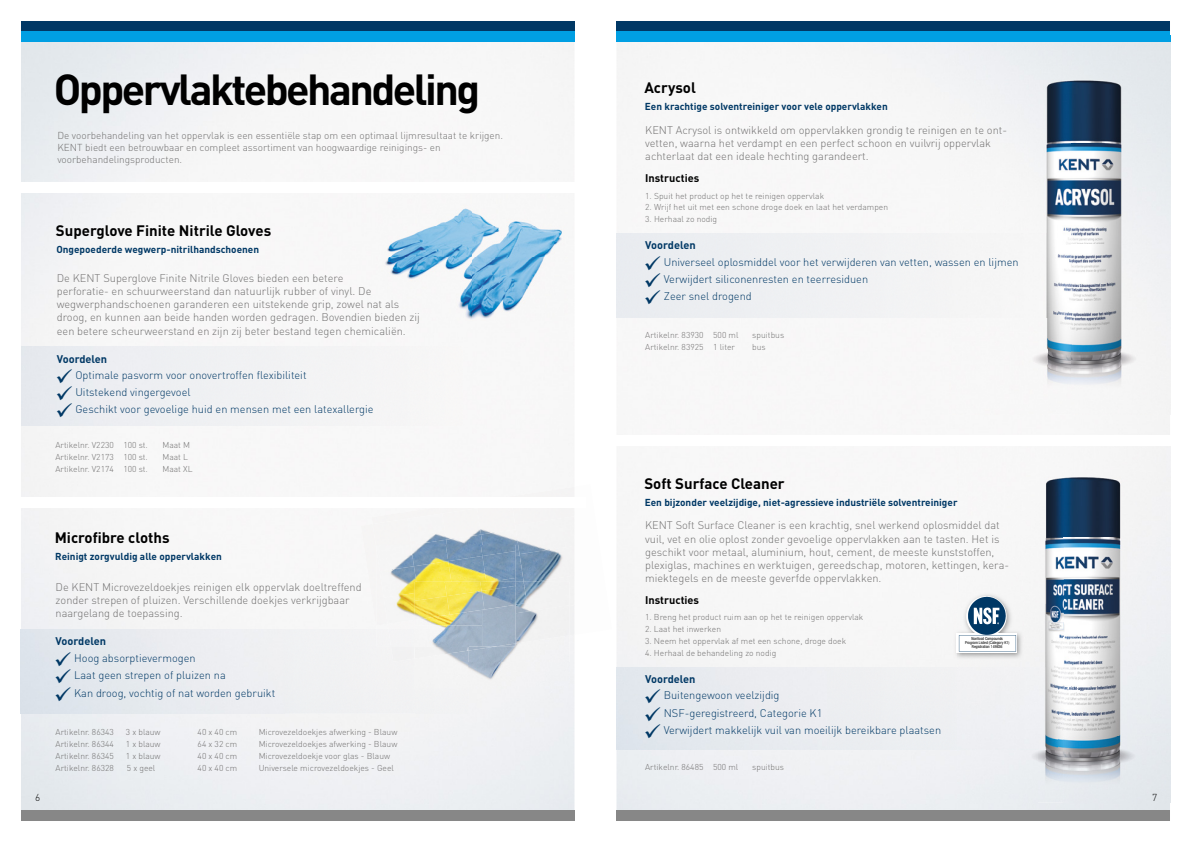
<style>
.page{position:relative;width:1191px;height:842px;background:#fff}
.page>*{position:absolute;margin:0;border:0;box-sizing:border-box;transform-origin:0 0}
.t1{font:700 42.9px "DIN Pro";letter-spacing:-.06em;color:#000}
.t2{font:700 15px "DIN Pro";color:#000}
.t3{font:300 11px/13.2px "DIN Pro";color:#706f6f}
.t4{font:300 11px "DIN Pro";color:#003865}
.t5{font:700 11px "DIN Pro";color:#003865}
.t6{font:700 11px "DIN Pro";color:#000}
.t7{font:300 10px/12px "DIN Pro";color:#706f6f}
.t8{font:700 10px "DIN Pro";color:#003865}
.t9{font:300 10px "DIN Pro";color:#000}
.t10{font:300 8.5px "DIN Pro";color:#706f6f}
.t11{font:condensed 4.1px/4.3px "Helvetica Neue LT Std";color:#000;text-align:center}
</style>
<div class="page">
<div style="left:21px;top:21px;width:553px;height:10px;background:#003865"></div>
<div style="left:21px;top:31px;width:553px;height:11px;background:#009fe3"></div>
<div style="left:616px;top:21px;width:554px;height:10px;background:#003865"></div>
<div style="left:616px;top:31px;width:554px;height:11px;background:#009fe3"></div>
<div style="left:21px;top:810px;width:553px;height:11px;background:#878787"></div>
<div style="left:616px;top:810px;width:554px;height:11px;background:#878787"></div>
<div style="left:516px;top:516px;width:58px;height:30px;background:#f4f4f4"></div>
<img style="left:520px;top:546px;width:54px;height:36px">
<img style="left:532px;top:575px;width:42px;height:30px">
<img style="left:373px;top:519px;width:34px;height:29px">
<img style="left:407px;top:513px;width:35px;height:32px">
<img style="left:442px;top:508px;width:35px;height:32px">
<img style="left:477px;top:508px;width:39px;height:26px">
<img style="left:411px;top:540px;width:35px;height:21px">
<img style="left:446px;top:534px;width:35px;height:27px">
<img style="left:481px;top:529px;width:39px;height:26px">
<img style="left:516px;top:555px;width:7px;height:27px">
<img style="left:376px;top:545px;width:38px;height:26px">
<img style="left:481px;top:545px;width:35px;height:11px">
<img style="left:380px;top:566px;width:35px;height:32px">
<img style="left:414px;top:561px;width:34px;height:21px">
<img style="left:448px;top:556px;width:34px;height:26px">
<img style="left:482px;top:551px;width:34px;height:31px">
<img style="left:384px;top:593px;width:31px;height:31px">
<img style="left:489px;top:578px;width:27px;height:4px">
<img style="left:468px;top:643px;width:101px;height:46px">
<img style="left:527px;top:582px;width:42px;height:23px">
<img style="left:516px;top:605px;width:53px;height:38px">
<img style="left:516px;top:582px;width:11px;height:23px">
<img style="left:468px;top:646px;width:29px;height:5px">
<img style="left:415px;top:615px;width:67px;height:31px">
<img style="left:482px;top:609px;width:34px;height:37px">
<img style="left:415px;top:582px;width:29px;height:14px">
<img style="left:444px;top:582px;width:36px;height:14px">
<img style="left:480px;top:582px;width:36px;height:9px">
<img style="left:415px;top:596px;width:34px;height:24px">
<img style="left:447px;top:591px;width:37px;height:24px">
<img style="left:481px;top:586px;width:35px;height:23px">
<img style="left:1170px;top:446px;width:1px;height:356px">
<img style="left:957px;top:446px;width:213px;height:92px">
<img style="left:1063px;top:538px;width:107px;height:264px">
<img style="left:957px;top:538px;width:106px;height:66px">
<img style="left:1010px;top:604px;width:53px;height:66px">
<img style="left:1037px;top:670px;width:26px;height:132px">
<div style="left:957px;top:749px;width:80px;height:53px;background:#eceff2"></div>
<img style="left:1170px;top:35px;width:1px;height:379px">
<img style="left:973px;top:42px;width:197px;height:203px">
<div style="left:949px;top:42px;width:24px;height:191px;background:#f6f6f6"></div>
<img style="left:1047px;top:245px;width:123px;height:169px">
<img style="left:378px;top:195px;width:189px;height:125px">
<div style="left:415px;top:658px;width:53px;height:56px;background:#f3f3f4"></div>
<img style="left:391px;top:646px;width:24px;height:16px">
<img style="left:376px;top:629px;width:12px;height:17px">
<img style="left:388px;top:629px;width:27px;height:17px">
<img style="left:415px;top:629px;width:53px;height:29px">
<img style="left:953px;top:592px;width:70px;height:67px">
<svg style="left:956px;top:651px;width:61px;height:2px"></svg>
<img style="left:955px;top:595px;width:65px;height:56px">
<div style="left:616px;top:233px;width:441px;height:84px;background:#f0f1f3"></div>
<h1 class="t1" style="left:54px;top:61px;width:428px">Oppervlaktebehandeling</h1>
<p class="t7" style="left:57px;top:128px;width:447px">De voorbehandeling van het oppervlak is een essentiële stap om een optimaal lijmresultaat te krijgen.<br>KENT biedt een betrouwbaar en compleet assortiment van hoogwaardige reinigings- en voorbehandelingsproducten.</p>
<h2 class="t2" style="left:56px;top:220px;width:217px">Superglove Finite Nitrile Gloves</h2>
<p class="t8" style="left:56px;top:243px;width:204px">Ongepoederde wegwerp-nitrilhandschoenen</p>
<p class="t3" style="left:57px;top:271px;width:364px">De KENT Superglove Finite Nitrile Gloves bieden een betere<br>perforatie- en schuurweerstand dan natuurlijk rubber of vinyl. De wegwerphandschoenen garanderen een uitstekende grip, zowel nat als droog, en kunnen aan beide handen worden gedragen. Bovendien bieden zij een betere scheurweerstand en zijn zij beter bestand tegen chemicaliën.</p>
<p class="t5" style="left:57px;top:351px;width:52px">Voordelen</p>
<p class="t4" style="left:55px;top:367px;width:253px">✓ Optimale pasvorm voor onovertroffen flexibiliteit</p>
<p class="t4" style="left:55px;top:385px;width:137px">✓ Uitstekend vingergevoel</p>
<p class="t4" style="left:55px;top:402px;width:320px">✓ Geschikt voor gevoelige huid en mensen met een latexallergie</p>
<p class="t10" style="left:55px;top:439px;width:94px">Artikelnr. V2230 100 st.</p>
<p class="t10" style="left:162px;top:439px;width:29px">Maat M</p>
<p class="t10" style="left:55px;top:451px;width:94px">Artikelnr. V2173 100 st.</p>
<p class="t10" style="left:162px;top:451px;width:27px">Maat L</p>
<p class="t10" style="left:55px;top:463px;width:94px">Artikelnr. V2174 100 st.</p>
<p class="t10" style="left:162px;top:463px;width:32px">Maat XL</p>
<h2 class="t2" style="left:55px;top:527px;width:116px">Microfibre cloths</h2>
<p class="t8" style="left:55px;top:550px;width:168px">Reinigt zorgvuldig alle oppervlakken</p>
<p class="t3" style="left:56px;top:579px;width:307px">De KENT Microvezeldoekjes reinigen elk oppervlak doeltreffend zonder strepen of pluizen. Verschillende doekjes verkrijgbaar naargelang de toepassing.</p>
<p class="t5" style="left:56px;top:634px;width:52px">Voordelen</p>
<p class="t4" style="left:54px;top:651px;width:143px">✓ Hoog absorptievermogen</p>
<p class="t4" style="left:54px;top:668px;width:173px">✓ Laat geen strepen of pluizen na</p>
<p class="t4" style="left:54px;top:685px;width:222px">✓ Kan droog, vochtig of nat worden gebruikt</p>
<p class="t10" style="left:56px;top:726px;width:60px">Artikelnr. 86343</p>
<p class="t10" style="left:126px;top:726px;width:36px">3 x blauw</p>
<p class="t10" style="left:198px;top:726px;width:41px">40 x 40 cm</p>
<p class="t10" style="left:259px;top:726px;width:140px">Microvezeldoekjes afwerking - Blauw</p>
<p class="t10" style="left:56px;top:738px;width:60px">Artikelnr. 86344</p>
<p class="t10" style="left:126px;top:738px;width:36px">1 x blauw</p>
<p class="t10" style="left:198px;top:738px;width:41px">64 x 32 cm</p>
<p class="t10" style="left:259px;top:738px;width:140px">Microvezeldoekjes afwerking - Blauw</p>
<p class="t10" style="left:56px;top:750px;width:60px">Artikelnr. 86345</p>
<p class="t10" style="left:126px;top:750px;width:36px">1 x blauw</p>
<p class="t10" style="left:198px;top:750px;width:41px">40 x 40 cm</p>
<p class="t10" style="left:259px;top:750px;width:133px">Microvezeldoekje voor glas - Blauw</p>
<p class="t10" style="left:56px;top:762px;width:60px">Artikelnr. 86328</p>
<p class="t10" style="left:127px;top:762px;width:30px">5 x geel</p>
<p class="t10" style="left:198px;top:762px;width:41px">40 x 40 cm</p>
<p class="t10" style="left:259px;top:762px;width:137px">Universele microvezeldoekjes - Geel</p>
<h2 class="t2" style="left:644px;top:77px;width:53px">Acrysol</h2>
<p class="t8" style="left:645px;top:100px;width:244px">Een krachtige solventreiniger voor vele oppervlakken</p>
<p class="t3" style="left:645px;top:122px;width:363px">KENT Acrysol is ontwikkeld om oppervlakken grondig te reinigen en te ont&shy;vetten, waarna het verdampt en een perfect schoon en vuilvrij oppervlak achterlaat dat een ideale hechting garandeert.</p>
<p class="t10" style="left:645px;top:190px;width:180px">1. Spuit het product op het te reinigen oppervlak</p>
<p class="t10" style="left:645px;top:202px;width:244px">2. Wrijf het uit met een schone droge doek en laat het verdampen</p>
<p class="t10" style="left:645px;top:213px;width:73px">3. Herhaal zo nodig</p>
<p class="t6" style="left:645px;top:171px;width:55px">Instructies</p>
<p class="t5" style="left:645px;top:237px;width:52px">Voordelen</p>
<p class="t4" style="left:644px;top:254px;width:376px">✓ Universeel oplosmiddel voor het verwijderen van vetten, wassen en lijmen</p>
<p class="t4" style="left:644px;top:272px;width:226px">✓ Verwijdert siliconenresten en teerresiduen</p>
<p class="t4" style="left:644px;top:289px;width:109px">✓ Zeer snel drogend</p>
<p class="t10" style="left:645px;top:329px;width:95px">Artikelnr. 83930 500 ml</p>
<p class="t10" style="left:752px;top:329px;width:33px">spuitbus</p>
<p class="t10" style="left:645px;top:341px;width:91px">Artikelnr. 83925 1 liter</p>
<p class="t10" style="left:752px;top:341px;width:15px">bus</p>
<h2 class="t2" style="left:644px;top:473px;width:142px">Soft Surface Cleaner</h2>
<p class="t8" style="left:645px;top:496px;width:314px">Een bijzonder veelzijdige, niet-agressieve industriële solventreiniger</p>
<p class="t3" style="left:645px;top:518px;width:365px">KENT Soft Surface Cleaner is een krachtig, snel werkend oplosmiddel dat vuil, vet en olie oplost zonder gevoelige oppervlakken aan te tasten. Het is geschikt voor metaal, aluminium, hout, cement, de meeste kunststoffen, plexiglas, machines en werktuigen, gereedschap, motoren, kettingen, kera&shy;miektegels en de meeste geverfde oppervlakken.</p>
<p class="t10" style="left:645px;top:611px;width:220px">1. Breng het product ruim aan op het te reinigen oppervlak</p>
<p class="t10" style="left:645px;top:623px;width:77px">2. Laat het inwerken</p>
<p class="t10" style="left:645px;top:635px;width:202px">3. Neem het oppervlak af met een schone, droge doek</p>
<p class="t10" style="left:645px;top:647px;width:133px">4. Herhaal de behandeling zo nodig</p>
<p class="t6" style="left:645px;top:593px;width:55px">Instructies</p>
<p class="t11" style="left:965px;top:636px;width:46px">Nonfood Compounds<br>Program Listed (Category K1)<br>Registration 149836</p>
<p class="t5" style="left:645px;top:671px;width:52px">Voordelen</p>
<p class="t4" style="left:644px;top:688px;width:137px">✓ Buitengewoon veelzijdig</p>
<p class="t4" style="left:644px;top:705px;width:180px">✓ NSF-geregistreerd, Categorie K1</p>
<p class="t4" style="left:644px;top:722px;width:299px">✓ Verwijdert makkelijk vuil van moeilijk bereikbare plaatsen</p>
<p class="t10" style="left:645px;top:761px;width:95px">Artikelnr. 86485 500 ml</p>
<p class="t10" style="left:752px;top:761px;width:33px">spuitbus</p>
<p class="t9" style="left:35px;top:791px;width:7px">6</p>
<p class="t9" style="left:1152px;top:791px;width:7px">7</p>
</div>
